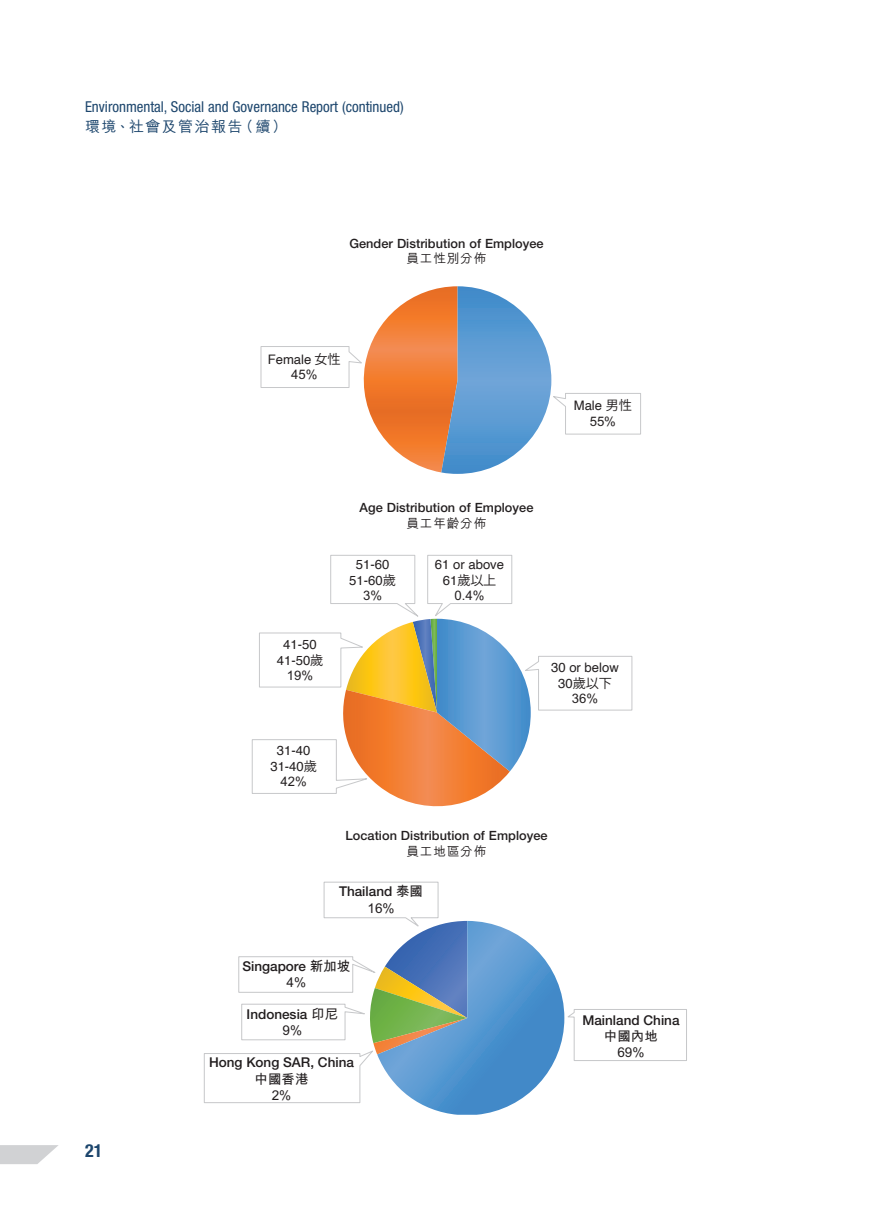
<style>
.page{position:relative;width:893px;height:1212px;background:#fff}
.page>*{position:absolute;margin:0;border:0;box-sizing:border-box;transform-origin:0 0}
.t1{font:700 condensed 18px "Helvetica Neue LT Std";color:#1d466d}
.t2{font:condensed 15px "Helvetica Neue LT Std";color:#1d466d}
.t3{font:500 15px "M Hei HK";letter-spacing:.095em;color:#1d466d}
.t4{font:500 13.5px "Helvetica Neue LT Std";color:#211d1e}
.t5{font:700 13.5px/16.2px "M Hei HK";color:#211d1e;text-align:center}
.t6{font:13.05px/15.8px "Helvetica";color:#231f20;text-align:center}
.t7{font:700 13.05px "M Hei HK";color:#231f20}
.t8{font:13.05px "Koz Go Pr 6 N";letter-spacing:-.015em;color:#231f20}
.t9{font:500 12.75px "Helvetica Neue LT Std";letter-spacing:.005em;color:#231f20}
.t10{font:500 12.75px "M Hei HK";letter-spacing:.055em;color:#231f20}
.s1{font-family:"Koz Go Pr 6 N"}
.s2{font-family:"Helvetica"}
.s3{font-family:"M Hei HK";font-weight:700}
</style>
<div class="page">
<svg style="left:0;top:1145px;width:58px;height:19px"></svg>
<svg style="left:260px;top:286px;width:381px;height:188px"></svg>
<svg style="left:251px;top:554px;width:382px;height:253px"></svg>
<svg style="left:203px;top:881px;width:484px;height:234px"></svg>
<p class="t2" style="left:85px;top:98px;width:320px">Environmental, Social and Governance Report (continued)</p>
<p class="t3" style="left:85px;top:115px;width:204px">環境、社會及管治報告（續）</p>
<p class="t9" style="left:349px;top:235px;width:196px">Gender Distribution of Employee</p>
<p class="t10" style="left:407px;top:249px;width:81px">員工性別分佈</p>
<p class="t6" style="left:268px;top:351px;width:75px">Female <span class="s1">女性</span></p>
<p class="t7" style="left:291px;top:365px;width:28px">45%</p>
<p class="t6" style="left:574px;top:398px;width:60px">Male <span class="s1">男性</span></p>
<p class="t7" style="left:590px;top:412px;width:28px">55%</p>
<p class="t6" style="left:277px;top:637px;width:48px">41-50<br>41-50<span class="s1">歲</span></p>
<p class="t7" style="left:287px;top:666px;width:28px">19%</p>
<p class="t6" style="left:270px;top:743px;width:48px">31-40<br>31-40<span class="s1">歲</span></p>
<p class="t7" style="left:281px;top:772px;width:28px">42%</p>
<p class="t9" style="left:360px;top:500px;width:175px">Age Distribution of Employee</p>
<p class="t10" style="left:407px;top:514px;width:81px">員工年齡分佈</p>
<p class="t6" style="left:349px;top:557px;width:48px">51-60<br>51-60<span class="s1">歲</span></p>
<p class="t7" style="left:363px;top:586px;width:20px">3%</p>
<p class="t6" style="left:435px;top:557px;width:71px">61 or above</p>
<p class="t8" style="left:443px;top:572px;width:55px"><span class="s2">61</span>歲以上</p>
<p class="t7" style="left:455px;top:586px;width:31px">0.4%</p>
<p class="t6" style="left:551px;top:660px;width:69px">30 or below</p>
<p class="t8" style="left:558px;top:676px;width:55px"><span class="s2">30</span>歲以下</p>
<p class="t7" style="left:572px;top:689px;width:28px">36%</p>
<p class="t9" style="left:345px;top:828px;width:204px">Location Distribution of Employee</p>
<p class="t10" style="left:407px;top:841px;width:81px">員工地區分佈</p>
<p class="t4" style="left:339px;top:883px;width:86px">Thailand <span class="s3">泰國</span></p>
<p class="t5" style="left:368px;top:898px;width:29px">16%</p>
<h1 class="t1" style="left:85px;top:1140px;width:19px">21</h1>
<p class="t4" style="left:242px;top:958px;width:109px">Singapore <span class="s3">新加坡</span></p>
<p class="t5" style="left:287px;top:973px;width:21px">4%</p>
<p class="t4" style="left:247px;top:1006px;width:93px">Indonesia <span class="s3">印尼</span></p>
<p class="t5" style="left:283px;top:1021px;width:21px">9%</p>
<p class="t4" style="left:209px;top:1054px;width:146px">Hong Kong SAR, China</p>
<p class="t5" style="left:254px;top:1069px;width:56px">中國香港<br>2%</p>
<p class="t4" style="left:582px;top:1012px;width:99px">Mainland China</p>
<p class="t5" style="left:604px;top:1027px;width:56px">中國內地<br>69%</p>
</div>
